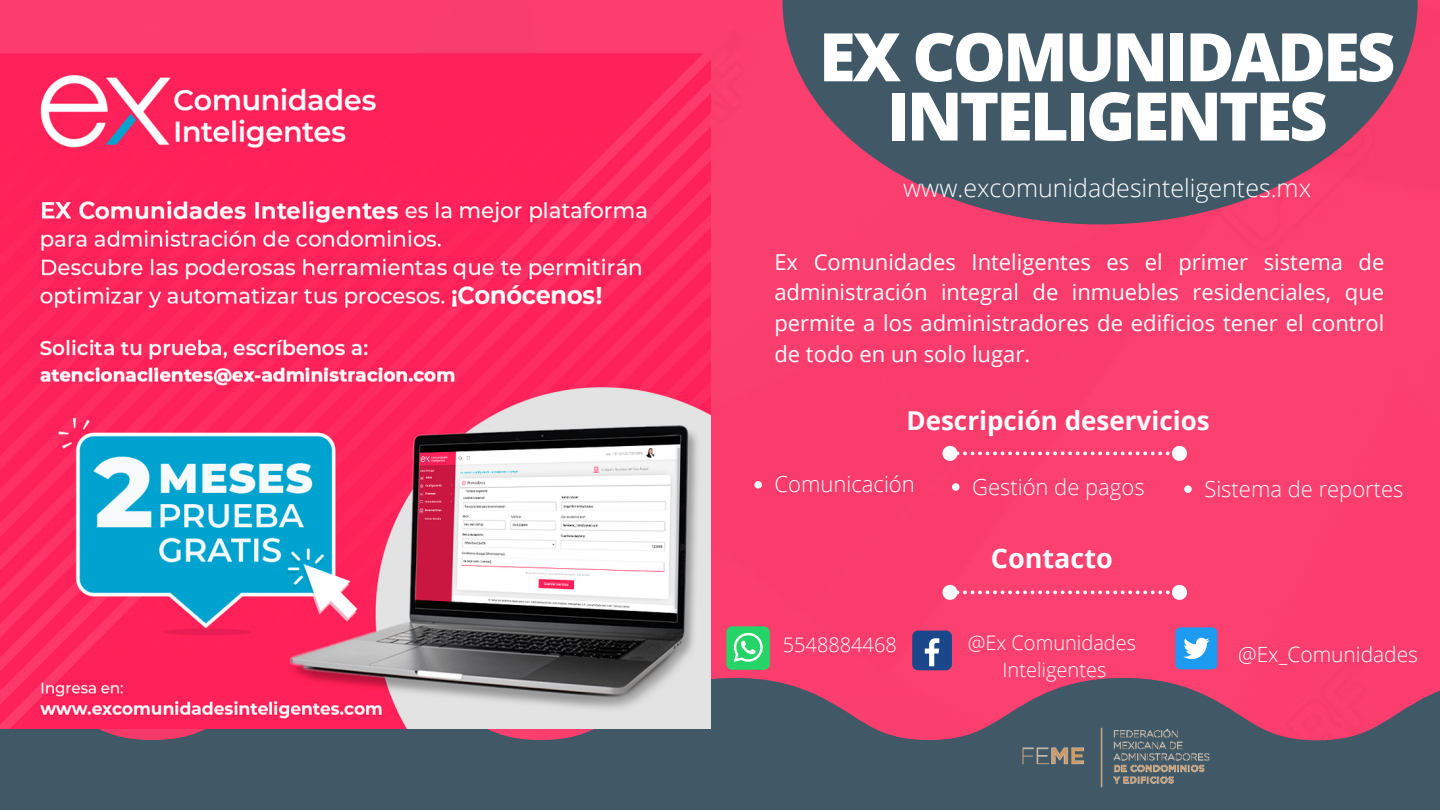
<style>
.page{position:relative;width:1440px;height:810px;background:#fff}
.page>*{position:absolute;margin:0;border:0;box-sizing:border-box;transform-origin:0 0}
.t1{font:800 67px/59.2px "Open Sans";letter-spacing:-.045em;color:#fff;text-align:center}
.t2{font:700 27px "Open Sans";color:#fff}
.t3{font:700 26px "Open Sans";color:#fff}
.t4{font:300 25px "Open Sans";color:#fff}
.t5{font:22px/30.8px "Open Sans";color:#fff;text-align:justify}
.t6{font:300 22px "Open Sans";color:#fff}
.t7{font:300 21px "Open Sans";color:#fff}
.t8{font:300 20px "Open Sans";color:#fff}
</style>
<div class="page">
<div style="left:0;top:0;width:1440px;height:678px;background:#fb3e6e"></div>
<svg style="left:0;top:678px;width:1440px;height:132px;background:#625468"></svg>
<svg style="left:782px;top:0;width:636px;height:224px;background:#685368"></svg>
<div style="left:912px;top:631px;width:40px;height:39px;background:#1a4789;border-radius:6px"></div>
<svg style="left:925px;top:638px;width:14px;height:28px"></svg>
<svg style="left:940px;top:582px;width:250px;height:21px;background:#fc5881"></svg>
<img style="left:988px;top:708px;width:255px;height:102px">
<svg style="left:940px;top:443px;width:250px;height:21px;background:#fb5680"></svg>
<img style="left:0;top:54px;width:711px;height:675px">
<div style="left:1175px;top:627px;width:42px;height:42px;background:#1d9bf0;border-radius:5px"></div>
<svg style="left:1183px;top:638px;width:27px;height:21px"></svg>
<div style="left:726px;top:626px;width:44px;height:44px;background:#25d366;border-radius:6px"></div>
<svg style="left:734px;top:633px;width:29px;height:29px"></svg>
<svg style="left:754px;top:481px;width:8px;height:8px"></svg>
<svg style="left:1184px;top:485px;width:8px;height:8px"></svg>
<svg style="left:952px;top:483px;width:8px;height:8px"></svg>
<p class="t1" style="left:819px;top:26px;width:578px">EX COMUNIDADES<br>INTELIGENTES</p>
<p class="t4" style="left:903px;top:170px;width:409px">www.excomunidadesinteligentes.mx</p>
<p class="t5" style="left:774px;top:246px;width:612px">Ex Comunidades Inteligentes es el primer sistema de administración integral de inmuebles residenciales, que permite a los administradores de edificios tener el control de todo en un solo lugar.</p>
<p class="t3" style="left:906px;top:402px;width:305px">Descripción deservicios</p>
<p class="t6" style="left:775px;top:469px;width:142px">Comunicación</p>
<p class="t6" style="left:972px;top:471px;width:174px">Gestión de pagos</p>
<p class="t6" style="left:1204px;top:473px;width:201px">Sistema de reportes</p>
<p class="t8" style="left:783px;top:630px;width:116px">5548884468</p>
<p class="t2" style="left:991px;top:540px;width:123px">Contacto</p>
<p class="t8" style="left:968px;top:628px;width:170px">@Ex Comunidades</p>
<p class="t8" style="left:1003px;top:656px;width:105px">Inteligentes</p>
<p class="t7" style="left:1238px;top:639px;width:181px">@Ex_Comunidades</p>
</div>
